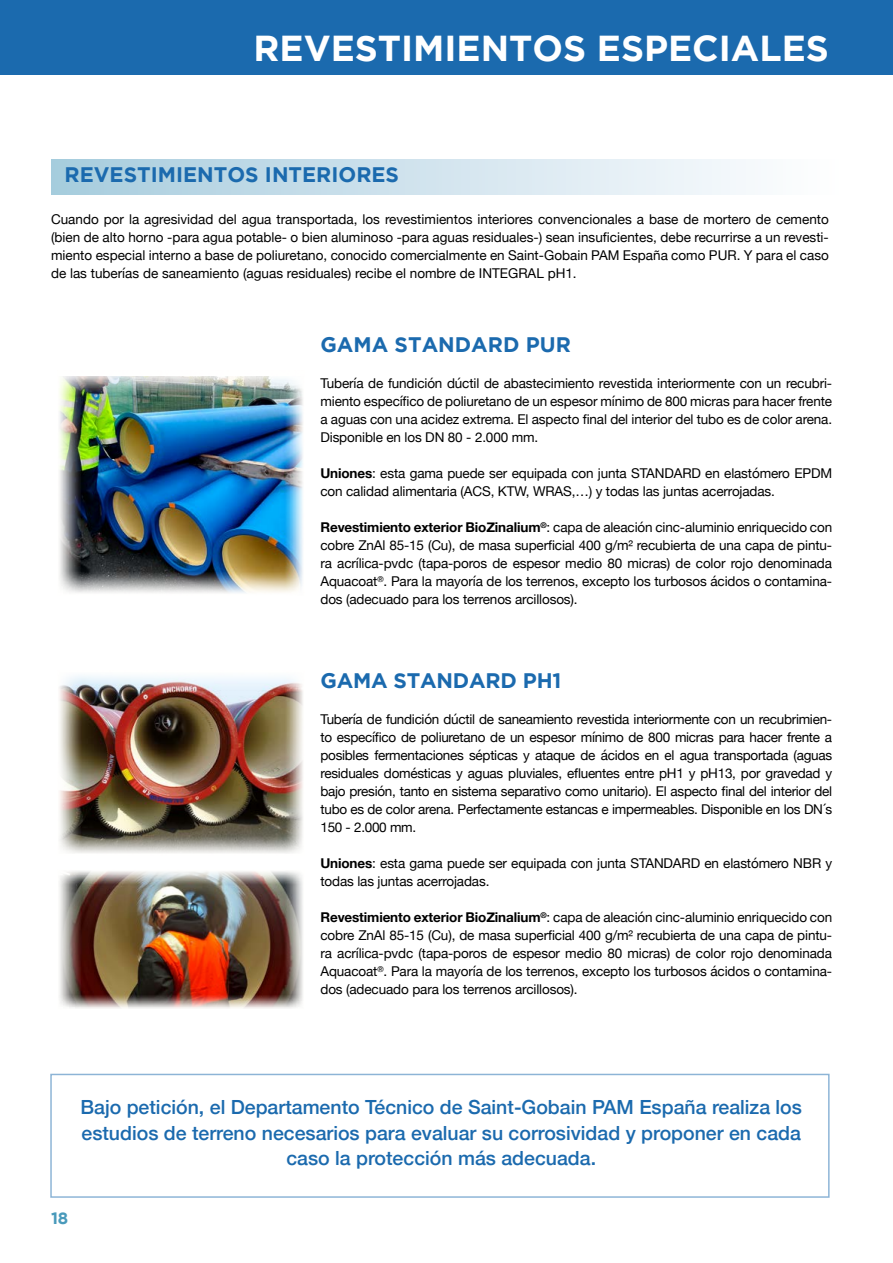
<style>
.page{position:relative;width:893px;height:1263px;background:#fff}
.page>*{position:absolute;margin:0;border:0;box-sizing:border-box;transform-origin:0 0}
.t1{font:700 36px "Gotham";color:#fff}
.t2{font:700 21px "Gotham";color:#1b6aae}
.t3{font:500 19.5px/25.5px "Helvetica Neue";color:#1b6aae;text-align:center}
.t4{font:700 16.5px "Gotham";color:#499abb}
.t5{font:13.5px/18px "Helvetica Neue";letter-spacing:-.01em;color:#000;text-align:justify}
.s1{font-weight:700}
</style>
<div class="page">
<img style="left:59px;top:676px;width:244px;height:177px">
<img style="left:59px;top:871px;width:244px;height:137px">
<img style="left:59px;top:376px;width:244px;height:217px">
<div style="left:51px;top:159px;width:790px;height:36px;background:linear-gradient(to right,#a7ccdd,#fffeff)"></div>
<div style="left:0;top:0;width:893px;height:74px;background:#1b6aae"></div>
<h1 class="t1" style="left:254px;top:27px;width:577px">REVESTIMIENTOS ESPECIALES</h1>
<h2 class="t2" style="left:65px;top:162px;width:336px">REVESTIMIENTOS INTERIORES</h2>
<p class="t5" style="left:51px;top:211px;width:779px">Cuando por la agresividad del agua transportada, los revestimientos interiores convencionales a base de mortero de cemento (bien de alto horno -para agua potable- o bien aluminoso -para aguas residuales-) sean insuficientes, debe recurrirse a un revesti&shy;miento especial interno a base de poliuretano, conocido comercialmente en Saint-Gobain PAM España como PUR. Y para el caso de las tuberías de saneamiento (aguas residuales) recibe el nombre de INTEGRAL pH1.</p>
<h2 class="t2" style="left:320px;top:332px;width:252px">GAMA STANDARD PUR</h2>
<p class="t5" style="left:320px;top:375px;width:513px">Tubería de fundición dúctil de abastecimiento revestida interiormente con un recubri&shy;miento específico de poliuretano de un espesor mínimo de 800 micras para hacer frente a aguas con una acidez extrema. El aspecto final del interior del tubo es de color arena.<br>Disponible en los DN 80 - 2.000 mm.</p>
<p class="t5" style="left:320px;top:465px;width:513px"><span class="s1">Uniones</span>: esta gama puede ser equipada con junta STANDARD en elastómero EPDM con calidad alimentaria (ACS, KTW, WRAS,…) y todas las juntas acerrojadas.</p>
<p class="t5" style="left:320px;top:519px;width:513px"><span class="s1">Revestimiento exterior BioZinalium</span><sup>®</sup>: capa de aleación cinc-aluminio enriquecido con cobre ZnAl 85-15 (Cu), de masa superficial 400 g/m² recubierta de una capa de pintu&shy;ra acrílica-pvdc (tapa-poros de espesor medio 80 micras) de color rojo denominada Aquacoat<sup>®</sup>. Para la mayoría de los terrenos, excepto los turbosos ácidos o contamina&shy;dos (adecuado para los terrenos arcillosos).</p>
<h2 class="t2" style="left:320px;top:668px;width:242px">GAMA STANDARD PH1</h2>
<p class="t5" style="left:320px;top:711px;width:513px">Tubería de fundición dúctil de saneamiento revestida interiormente con un recubrimien&shy;to específico de poliuretano de un espesor mínimo de 800 micras para hacer frente a posibles fermentaciones sépticas y ataque de ácidos en el agua transportada (aguas residuales domésticas y aguas pluviales, efluentes entre pH1 y pH13, por gravedad y bajo presión, tanto en sistema separativo como unitario). El aspecto final del interior del tubo es de color arena. Perfectamente estancas e impermeables. Disponible en los DN´s 150 - 2.000 mm.</p>
<p class="t5" style="left:320px;top:855px;width:513px"><span class="s1">Uniones</span>: esta gama puede ser equipada con junta STANDARD en elastómero NBR y todas las juntas acerrojadas.</p>
<p class="t5" style="left:320px;top:909px;width:513px"><span class="s1">Revestimiento exterior BioZinalium</span><sup>®</sup>: capa de aleación cinc-aluminio enriquecido con cobre ZnAl 85-15 (Cu), de masa superficial 400 g/m² recubierta de una capa de pintu&shy;ra acrílica-pvdc (tapa-poros de espesor medio 80 micras) de color rojo denominada Aquacoat<sup>®</sup>. Para la mayoría de los terrenos, excepto los turbosos ácidos o contamina&shy;dos (adecuado para los terrenos arcillosos).</p>
<h3 class="t3" style="left:80px;top:1093px;width:723px">Bajo petición, el Departamento Técnico de Saint-Gobain PAM España realiza los estudios de terreno necesarios para evaluar su corrosividad y proponer en cada caso la protección más adecuada.</h3>
<p class="t4" style="left:51px;top:1208px;width:19px">18</p>
</div>
